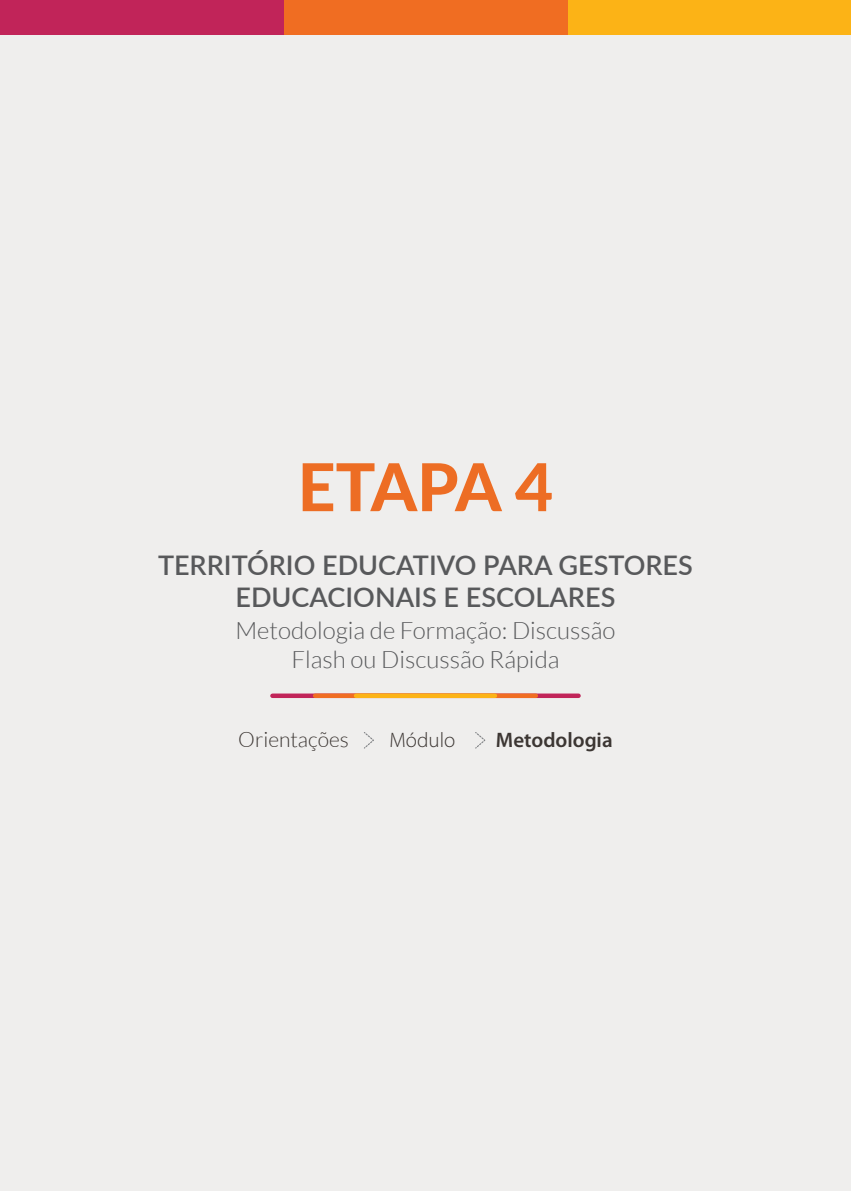
<style>
.page{position:relative;width:851px;height:1191px;background:#fff}
.page>*{position:absolute;margin:0;border:0;box-sizing:border-box;transform-origin:0 0}
.t1{font:800 66px "Lato";letter-spacing:-.025em;color:#ed6d24}
.t2{font:600 27px/32.4px "Lato";color:#58595b;text-align:center}
.t3{font:300 24px/28.8px "Lato";color:#58595b;text-align:center}
.t4{font:300 21px "Lato";color:#3c3633}
.t5{font:600 21px "Myriad Pro";color:#3c3633}
.t6{font:300 21px "Myriad Pro";color:#3c3633}
</style>
<div class="page">
<div style="left:0;top:34px;width:850px;height:1157px;background:#efeeed"></div>
<div style="left:567px;top:0;width:283px;height:34px;background:#fcb316"></div>
<div style="left:283px;top:0;width:284px;height:34px;background:#f06d22"></div>
<div style="left:0;top:0;width:283px;height:34px;background:#c12459"></div>
<div style="left:272px;top:693px;width:306px;height:5px;background:#c12459"></div>
<div style="left:315px;top:693px;width:221px;height:5px;background:#f06d22"></div>
<div style="left:356px;top:693px;width:139px;height:5px;background:#fcb316"></div>
<svg style="left:364px;top:732px;width:10px;height:17px"></svg>
<svg style="left:475px;top:732px;width:11px;height:17px"></svg>
<h1 class="t1" style="left:297px;top:438px;width:257px">ETAPA 4</h1>
<p class="t2" style="left:158px;top:548px;width:536px">TERRITÓRIO EDUCATIVO PARA GESTORES<br>EDUCACIONAIS E ESCOLARES</p>
<p class="t3" style="left:235px;top:616px;width:381px">Metodologia de Formação: Discussão<br>Flash ou Discussão Rápida</p>
<p class="t4" style="left:238px;top:728px;width:112px">Orientações</p>
<p class="t6" style="left:389px;top:727px;width:67px">Módulo</p>
<p class="t5" style="left:496px;top:726px;width:118px">Metodologia</p>
</div>
